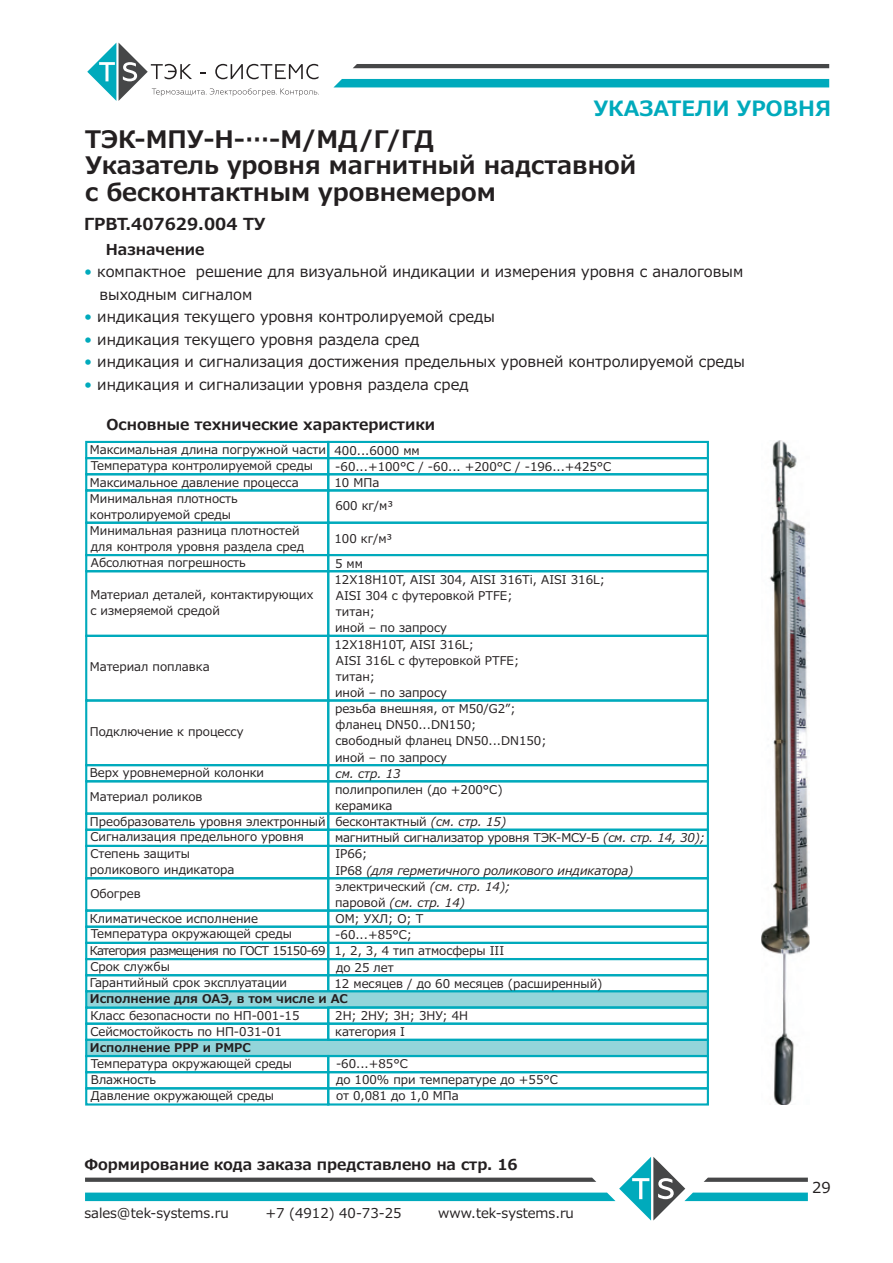
<style>
.page{position:relative;width:893px;height:1263px;background:#fff}
.page>*{position:absolute;margin:0;border:0;box-sizing:border-box;transform-origin:0 0}
.t1{font:700 24px/26.4px "Meiryo";color:#231f20}
.t2{font:700 21px "Meiryo";color:#00aabc}
.t3{font:700 16.5px "Meiryo";color:#231f20}
.t4{font:15px/22.5px "Meiryo";color:#231f20}
.t5{font:700 15px "Meiryo";color:#231f20}
.t6{font:13.5px "Meiryo";color:#231f20}
.t7{font:12px/16.2px "Meiryo";color:#231f20}
.t8{font:700 12px "Meiryo";color:#231f20}
.t9{font:italic 12px "Meiryo";color:#231f20}
.s1{color:#00aabc}
.s2{font-style:italic}
</style>
<div class="page">
<div style="left:85px;top:441px;width:244px;height:18px;border:2px solid #00aabc"></div>
<div style="left:85px;top:457px;width:244px;height:18px;border:2px solid #00aabc"></div>
<div style="left:85px;top:473px;width:244px;height:18px;border:2px solid #00aabc"></div>
<div style="left:85px;top:489px;width:244px;height:35px;border:2px solid #00aabc"></div>
<div style="left:85px;top:522px;width:244px;height:34px;border:2px solid #00aabc"></div>
<div style="left:85px;top:554px;width:244px;height:18px;border:2px solid #00aabc"></div>
<div style="left:85px;top:570px;width:244px;height:67px;border:2px solid #00aabc"></div>
<div style="left:85px;top:635px;width:244px;height:66px;border:2px solid #00aabc"></div>
<div style="left:85px;top:699px;width:244px;height:67px;border:2px solid #00aabc"></div>
<div style="left:85px;top:764px;width:244px;height:18px;border:2px solid #00aabc"></div>
<div style="left:85px;top:780px;width:244px;height:35px;border:2px solid #00aabc"></div>
<div style="left:85px;top:812px;width:244px;height:19px;border:2px solid #00aabc"></div>
<div style="left:85px;top:829px;width:244px;height:18px;border:2px solid #00aabc"></div>
<div style="left:85px;top:845px;width:244px;height:34px;border:2px solid #00aabc"></div>
<div style="left:85px;top:877px;width:244px;height:35px;border:2px solid #00aabc"></div>
<div style="left:85px;top:909px;width:244px;height:19px;border:2px solid #00aabc"></div>
<div style="left:85px;top:926px;width:244px;height:18px;border:2px solid #00aabc"></div>
<div style="left:85px;top:942px;width:244px;height:18px;border:2px solid #00aabc"></div>
<div style="left:85px;top:958px;width:244px;height:18px;border:2px solid #00aabc"></div>
<div style="left:85px;top:974px;width:244px;height:18px;border:2px solid #00aabc"></div>
<div style="left:85px;top:1023px;width:244px;height:18px;border:2px solid #00aabc"></div>
<svg style="left:85px;top:1038px;width:624px;height:17px;background:#8ad2d8"></svg>
<div style="left:85px;top:1055px;width:244px;height:18px;border:2px solid #00aabc"></div>
<div style="left:85px;top:1071px;width:244px;height:18px;border:2px solid #00aabc"></div>
<div style="left:85px;top:1087px;width:244px;height:18px;border:2px solid #00aabc"></div>
<div style="left:327px;top:441px;width:382px;height:18px;border:2px solid #00aabc"></div>
<div style="left:327px;top:457px;width:382px;height:18px;border:2px solid #00aabc"></div>
<div style="left:327px;top:473px;width:382px;height:18px;border:2px solid #00aabc"></div>
<div style="left:327px;top:489px;width:382px;height:35px;border:2px solid #00aabc"></div>
<div style="left:327px;top:522px;width:382px;height:34px;border:2px solid #00aabc"></div>
<div style="left:327px;top:554px;width:382px;height:18px;border:2px solid #00aabc"></div>
<div style="left:327px;top:570px;width:382px;height:67px;border:2px solid #00aabc"></div>
<div style="left:327px;top:635px;width:382px;height:66px;border:2px solid #00aabc"></div>
<div style="left:327px;top:699px;width:382px;height:67px;border:2px solid #00aabc"></div>
<div style="left:327px;top:764px;width:382px;height:18px;border:2px solid #00aabc"></div>
<div style="left:327px;top:780px;width:382px;height:35px;border:2px solid #00aabc"></div>
<div style="left:327px;top:812px;width:382px;height:19px;border:2px solid #00aabc"></div>
<div style="left:327px;top:829px;width:382px;height:18px;border:2px solid #00aabc"></div>
<div style="left:327px;top:845px;width:382px;height:34px;border:2px solid #00aabc"></div>
<div style="left:327px;top:877px;width:382px;height:35px;border:2px solid #00aabc"></div>
<div style="left:327px;top:909px;width:382px;height:19px;border:2px solid #00aabc"></div>
<div style="left:327px;top:926px;width:382px;height:18px;border:2px solid #00aabc"></div>
<div style="left:327px;top:942px;width:382px;height:18px;border:2px solid #00aabc"></div>
<div style="left:327px;top:958px;width:382px;height:18px;border:2px solid #00aabc"></div>
<div style="left:327px;top:974px;width:382px;height:18px;border:2px solid #00aabc"></div>
<svg style="left:85px;top:989px;width:624px;height:21px;background:#85d2d8"></svg>
<div style="left:327px;top:1006px;width:382px;height:19px;border:2px solid #00aabc"></div>
<div style="left:327px;top:1023px;width:382px;height:18px;border:2px solid #00aabc"></div>
<div style="left:327px;top:1055px;width:382px;height:18px;border:2px solid #00aabc"></div>
<div style="left:327px;top:1071px;width:382px;height:18px;border:2px solid #00aabc"></div>
<div style="left:327px;top:1087px;width:382px;height:18px;border:2px solid #00aabc"></div>
<img style="left:762px;top:441px;width:47px;height:663px">
<svg style="left:85px;top:1157px;width:723px;height:63px"></svg>
<hr style="left:353px;top:64px;width:476px;height:4px;background:#464748">
<div style="left:334px;top:79px;width:495px;height:8px;background:#00aabc"></div>
<svg style="left:87px;top:43px;width:232px;height:58px"></svg>
<h2 class="t2" style="left:593px;top:98px;width:239px">УКАЗАТЕЛИ УРОВНЯ</h2>
<h1 class="t1" style="left:85px;top:126px;width:552px">ТЭК-МПУ-Н-…-М/МД/Г/ГД<br>Указатель уровня магнитный надставной с бесконтактным уровнемером</h1>
<h3 class="t3" style="left:84px;top:216px;width:183px">ГРВТ.407629.004 ТУ</h3>
<p class="t5" style="left:106px;top:242px;width:100px">Назначение</p>
<p class="t4" style="left:100px;top:260px;width:645px;text-indent:-15px"><span class="s1">•</span> компактное решение для визуальной индикации и измерения уровня с аналоговым выходным сигналом</p>
<p class="t4" style="left:84px;top:305px;width:412px"><span class="s1">•</span> индикация текущего уровня контролируемой среды</p>
<p class="t4" style="left:84px;top:328px;width:336px"><span class="s1">•</span> индикация текущего уровня раздела сред</p>
<p class="t4" style="left:84px;top:350px;width:662px"><span class="s1">•</span> индикация и сигнализация достижения предельных уровней контролируемой среды</p>
<p class="t4" style="left:84px;top:373px;width:386px"><span class="s1">•</span> индикация и сигнализации уровня раздела сред</p>
<p class="t5" style="left:107px;top:417px;width:330px">Основные технические характеристики</p>
<p class="t7" style="left:90px;top:442px;width:238px">Максимальная длина погружной части<br>Температура контролируемой среды<br>Максимальное давление процесса<br>Минимальная плотность контролируемой среды<br>Минимальная разница плотностей<br>для контроля уровня раздела сред<br>Абсолютная погрешность</p>
<p class="t7" style="left:90px;top:586px;width:224px">Материал деталей, контактирующих с измеряемой средой</p>
<p class="t7" style="left:334px;top:442px;width:278px">400...6000 мм<br>-60...+100°С / -60... +200°С / -196...+425°C<br>10 МПа</p>
<p class="t7" style="left:335px;top:498px;width:59px">600 кг/м³</p>
<p class="t7" style="left:334px;top:525px;width:59px;line-height:25.2px">100 кг/м³<br>5 мм</p>
<p class="t7" style="left:334px;top:571px;width:272px">12Х18Н10Т, AISI 304, AISI 316Ti, AISI 316L;<br>AISI 304 с футеровкой PTFE;<br>титан;<br>иной – по запросу<br>12Х18Н10Т, AISI 316L;<br>AISI 316L с футеровкой PTFE;<br>титан;<br>иной – по запросу<br>резьба внешняя, от М50/G2”;<br>фланец DN50...DN150;<br>свободный фланец DN50...DN150;<br>иной – по запросу</p>
<p class="t9" style="left:336px;top:767px;width:66px">см. стр. 13</p>
<p class="t7" style="left:334px;top:781px;width:372px">полипропилен (до +200°С)<br>керамика<br>бесконтактный <span class="s2">(см. стр. 15)<br></span>магнитный сигнализатор уровня ТЭК-МСУ-Б <span class="s2">(см. стр. 14, 30);<br></span>IP66;<br>IP68 <span class="s2">(для герметичного роликового индикатора) </span>электрический <span class="s2">(см. стр. 14);<br></span>паровой <span class="s2">(см. стр. 14)<br></span>ОМ; УХЛ; О; Т<br>-60...+85°С;<br>1, 2, 3, 4 тип атмосферы III<br>до 25 лет<br>12 месяцев / до 60 месяцев (расширенный)</p>
<p class="t8" style="left:90px;top:992px;width:259px">Исполнение для ОАЭ, в том числе и АС</p>
<p class="t7" style="left:90px;top:1008px;width:211px">Класс безопасности по НП-001-15<br>Cейсмостойкость по НП-031-01</p>
<p class="t8" style="left:90px;top:1042px;width:162px">Исполнение РРР и РМРС</p>
<p class="t7" style="left:91px;top:1055px;width:203px">Температура окружающей среды<br>Влажность<br>Давление окружающей среды</p>
<p class="t7" style="left:90px;top:659px;width:121px">Материал поплавка</p>
<p class="t7" style="left:90px;top:723px;width:155px">Подключение к процессу</p>
<p class="t7" style="left:90px;top:761px;width:176px;line-height:23.4px">Верх уровнемерной колонки<br>Материал роликов</p>
<p class="t7" style="left:90px;top:813px;width:237px;line-height:15.5px">Преобразователь уровня электронный<br>Сигнализация предельного уровня</p>
<p class="t7" style="left:90px;top:845px;width:146px">Степень защиты роликового индикатора</p>
<p class="t7" style="left:90px;top:881px;width:170px;line-height:24.8px">Обогрев<br>Климатическое исполнение</p>
<p class="t7" style="left:90px;top:925px;width:237px">Температура окружающей среды<br>Категория размещения по ГОСТ 15150-69<br>Срок службы<br>Гарантийный срок эксплуатации</p>
<p class="t7" style="left:335px;top:1007px;width:134px">2Н; 2НУ; 3Н; 3НУ; 4Н категория I</p>
<p class="t7" style="left:336px;top:1055px;width:223px">-60...+85°C<br>до 100% при температуре до +55°С от 0,081 до 1,0 МПа</p>
<p class="t5" style="left:84px;top:1157px;width:435px">Формирование кода заказа представлено на стр. 16</p>
<p class="t6" style="left:84px;top:1206px;width:146px">sales@tek-systems.ru</p>
<p class="t6" style="left:265px;top:1206px;width:138px">+7 (4912) 40-73-25</p>
<p class="t6" style="left:438px;top:1206px;width:137px">www.tek-systems.ru</p>
<p class="t4" style="left:812px;top:1176px;width:20px">29</p>
</div>
